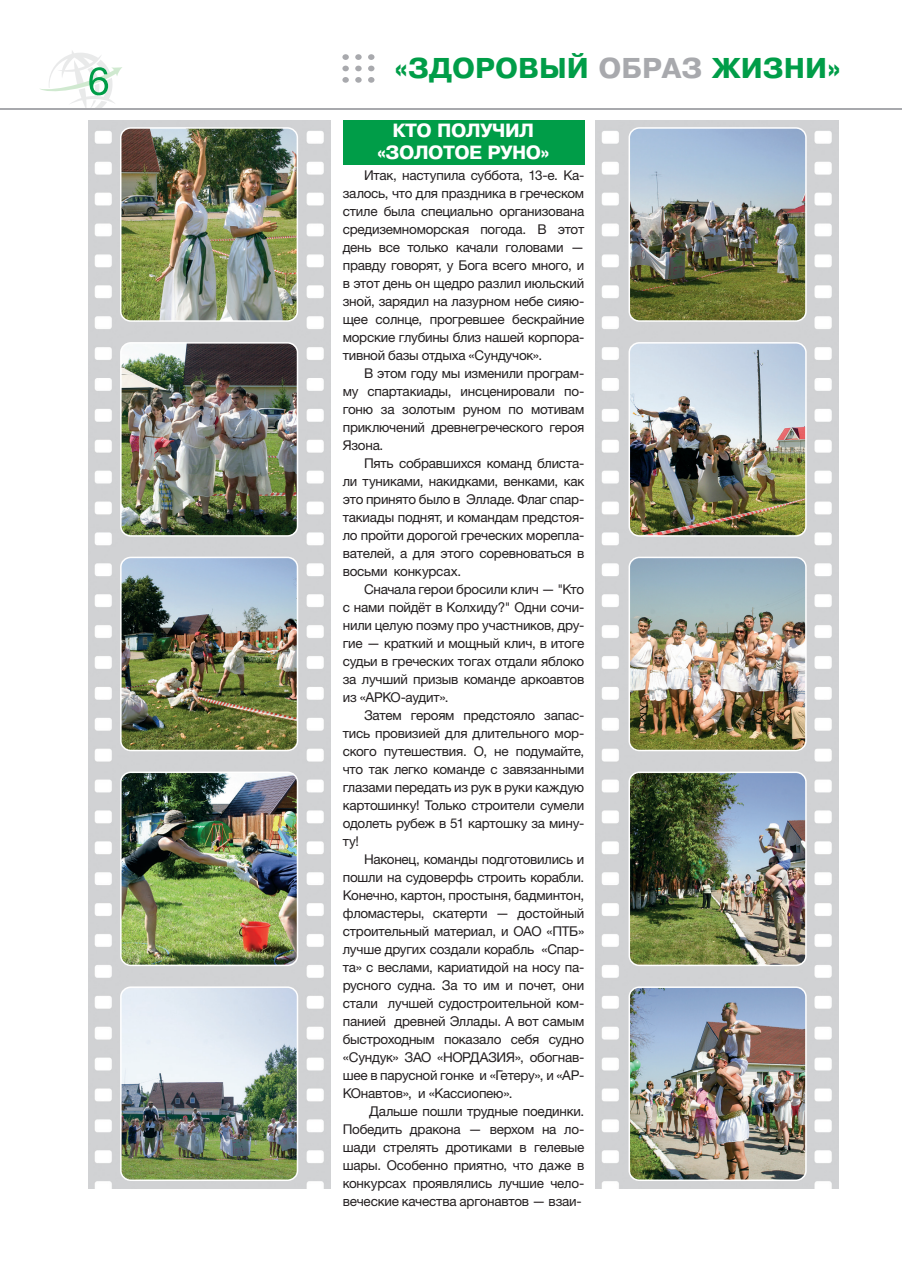
<style>
.page{position:relative;width:902px;height:1276px;background:#fff}
.page>*{position:absolute;margin:0;border:0;box-sizing:border-box;transform-origin:0 0}
.t1{font:700 27px "Pragmatica";color:#009d48}
.t2{font:700 18px "Pragmatica";letter-spacing:-.03em;color:#fff}
.text_столбец{font:13.5px/18px "Helvetica Neue LTCYR";letter-spacing:-.02em;color:#231f20;text-align:justify}
.s1{color:#a8a9ad}
</style>
<div class="page">
<svg style="left:40px;top:51px;width:82px;height:57px"></svg>
<div style="left:342px;top:54px;width:7px;height:6px;background:#a8a9ad;border-radius:50%"></div>
<svg style="left:342px;top:66px;width:7px;height:5px"></svg>
<div style="left:342px;top:77px;width:7px;height:6px;background:#a8a9ad;border-radius:50%"></div>
<svg style="left:355px;top:54px;width:6px;height:6px"></svg>
<svg style="left:355px;top:66px;width:6px;height:5px"></svg>
<svg style="left:355px;top:77px;width:6px;height:6px"></svg>
<svg style="left:368px;top:54px;width:6px;height:6px"></svg>
<svg style="left:368px;top:66px;width:6px;height:5px"></svg>
<svg style="left:368px;top:77px;width:6px;height:6px"></svg>
<hr style="left:0;top:108px;width:901px;height:1px;background:#a8a9ad">
<img style="left:88px;top:120px;width:243px;height:1068px">
<img style="left:121px;top:557px;width:176px;height:193px">
<div style="left:120px;top:556px;width:178px;height:195px;border:2px solid #fff;border-radius:10px"></div>
<img style="left:121px;top:772px;width:176px;height:193px">
<div style="left:120px;top:771px;width:178px;height:195px;border:2px solid #fff;border-radius:10px"></div>
<img style="left:121px;top:987px;width:176px;height:193px">
<div style="left:120px;top:986px;width:178px;height:195px;border:2px solid #fff;border-radius:10px"></div>
<img style="left:121px;top:343px;width:176px;height:193px">
<div style="left:120px;top:342px;width:178px;height:195px;border:2px solid #fff;border-radius:10px"></div>
<img style="left:121px;top:128px;width:176px;height:193px">
<div style="left:120px;top:127px;width:178px;height:195px;border:2px solid #fff;border-radius:10px"></div>
<img style="left:595px;top:120px;width:243px;height:1068px">
<img style="left:629px;top:557px;width:176px;height:193px">
<div style="left:628px;top:556px;width:178px;height:195px;border:2px solid #fff;border-radius:10px"></div>
<img style="left:629px;top:772px;width:176px;height:193px">
<div style="left:628px;top:771px;width:178px;height:195px;border:2px solid #fff;border-radius:10px"></div>
<img style="left:629px;top:987px;width:176px;height:193px">
<div style="left:628px;top:986px;width:178px;height:195px;border:2px solid #fff;border-radius:10px"></div>
<img style="left:629px;top:343px;width:176px;height:193px">
<div style="left:628px;top:342px;width:178px;height:195px;border:2px solid #fff;border-radius:10px"></div>
<img style="left:629px;top:128px;width:176px;height:193px">
<div style="left:628px;top:127px;width:178px;height:195px;border:2px solid #fff;border-radius:10px"></div>
<div style="left:343px;top:120px;width:241px;height:44px;background:#009d48"></div>
<p class="t1" style="left:394px;top:53px;width:447px">«ЗДОРОВЫЙ <span class="s1">ОБРАЗ</span> ЖИЗНИ»</p>
<p class="t2" style="left:392px;top:121px;width:143px">КТО ПОЛУЧИЛ</p>
<p class="t2" style="left:377px;top:142px;width:174px">«ЗОЛОТОЕ РУНО»</p>
<p class="text_столбец" style="left:343px;top:166px;width:243px;text-indent:21px">Итак, наступила суббота, 13-е. Ка&shy;залось, что для праздника в греческом стиле была специально организована средиземноморская погода. В этот день все только качали головами — правду говорят, у Бога всего много, и в этот день он щедро разлил июльский зной, зарядил на лазурном небе сияю&shy;щее солнце, прогревшее бескрайние морские глубины близ нашей корпора&shy;тивной базы отдыха «Сундучок».</p>
<p class="text_столбец" style="left:343px;top:364px;width:243px;text-indent:21px">В этом году мы изменили програм&shy;му спартакиады, инсценировали по&shy;гоню за золотым руном по мотивам приключений древнегреческого героя Язона.</p>
<p class="text_столбец" style="left:343px;top:454px;width:243px;text-indent:21px">Пять собравшихся команд блиста&shy;ли туниками, накидками, венками, как это принято было в Элладе. Флаг спар&shy;такиады поднят, и командам предстоя&shy;ло пройти дорогой греческих морепла&shy;вателей, а для этого соревноваться в восьми конкурсах.</p>
<p class="text_столбец" style="left:343px;top:580px;width:243px;text-indent:21px">Сначала герои бросили клич — "Кто с нами пойдёт в Колхиду?" Одни сочи&shy;нили целую поэму про участников, дру&shy;гие — краткий и мощный клич, в итоге судьи в греческих тогах отдали яблоко за лучший призыв команде аркоавтов из «АРКО-аудит».</p>
<p class="text_столбец" style="left:364px;top:706px;width:222px">Затем героям предстояло запас-</p>
<p class="text_столбец" style="left:343px;top:724px;width:243px">тись провизией для длительного мор&shy;ского путешествия. О, не подумайте, что так легко команде с завязанными глазами передать из рук в руки каждую картошинку! Только строители сумели одолеть рубеж в 51 картошку за мину&shy;ту!</p>
<p class="text_столбец" style="left:343px;top:850px;width:243px;text-indent:21px">Наконец, команды подготовились и пошли на судоверфь строить корабли.<br>Конечно, картон, простыня, бадминтон, фломастеры, скатерти — достойный строительный материал, и ОАО «ПТБ» лучше других создали корабль «Спар&shy;та» с веслами, кариатидой на носу па&shy;русного судна. За то им и почет, они стали лучшей судостроительной ком&shy;панией древней Эллады. А вот самым быстроходным показало себя судно «Сундук» ЗАО «НОРДАЗИЯ», обогнав&shy;шее в парусной гонке и «Гетеру», и «АР-КОнавтов», и «Кассиопею».</p>
<p class="text_столбец" style="left:343px;top:1102px;width:243px;text-indent:26px">Дальше пошли трудные поединки.<br>Победить дракона — верхом на ло&shy;шади стрелять дротиками в гелевые шары. Особенно приятно, что даже в конкурсах проявлялись лучшие чело&shy;веческие качества аргонавтов — взаи-</p>
</div>
